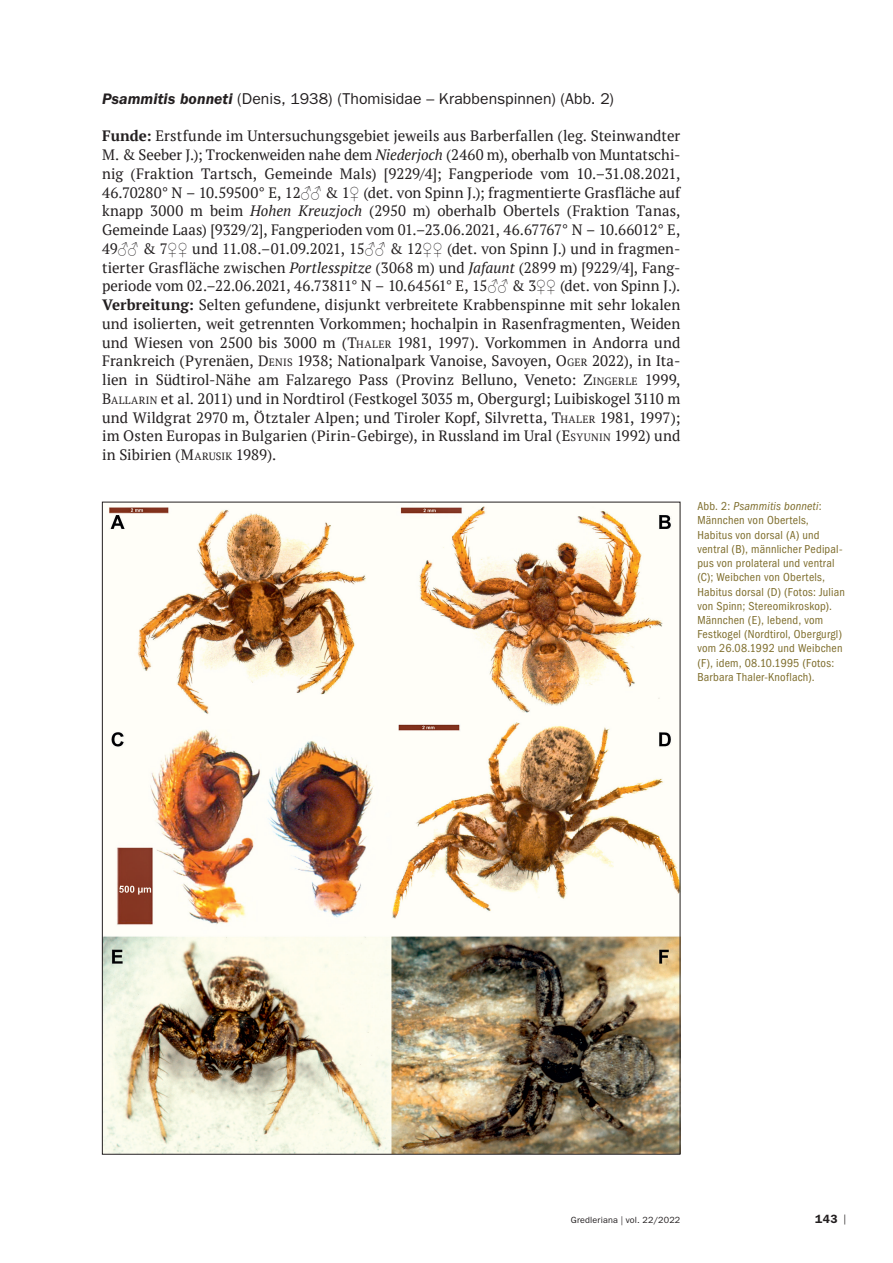
<style>
.page{position:relative;width:893px;height:1263px;background:#fff}
.page>*{position:absolute;margin:0;border:0;box-sizing:border-box;transform-origin:0 0}
.t1{font:15.75px "ITC Franklin Gothic Std";color:#231f20}
.t2{font:15px/18.8px "PT Serif";color:#231f20}
.t3{font:condensed 12px/14.2px "ITC Franklin Gothic Std";letter-spacing:.02em;color:#7e6d2c}
.t4{font:600 12px "ITC Franklin Gothic Std";color:#231f20}
.t5{font:9px "ITC Franklin Gothic Std";letter-spacing:.02em;color:#231f20}
.s1{font-weight:600;font-style:italic}
.s2{font-weight:700}
.s3{font-style:italic}
.s4{font-family:"Times New Roman"}
.s5{font-style:inherit}
.s6{font-size:10.5px}
.s7{font-family:"PT Serif";font-weight:400}
</style>
<div class="page">
<img style="left:104px;top:506px;width:574px;height:646px">
<p class="t1" style="left:102px;top:89px;width:513px"><span class="s1">Psammitis bonneti</span> (Denis, 1938) (Thomisidae – Krabbenspinnen) (Abb. 2)</p>
<p class="t2" style="left:102px;top:126px;width:580px"><span class="s2">Funde:</span> Erstfunde im Untersuchungsgebiet jeweils aus Barberfallen (leg. Steinwandter M. &amp; Seeber J.); Trockenweiden nahe dem <span class="s3">Niederjoch</span> (2460 m), oberhalb von Muntatschi&shy;nig (Fraktion Tartsch, Gemeinde Mals) [9229/4]; Fangperiode vom 10.–31.08.2021, 46.70280° N – 10.59500° E, 12<span class="s4">♂♂</span> &amp; 1<span class="s4">♀</span> (det. von Spinn J.); fragmentierte Grasfläche auf knapp 3000 m beim <span class="s3">Hohen Kreuzjoch</span> (2950 m) oberhalb Obertels (Fraktion Tanas, Gemeinde Laas) [9329/2], Fangperioden vom 01.–23.06.2021, 46.67767° N – 10.66012° E, 49<span class="s4">♂♂</span> &amp; 7<span class="s4">♀♀</span> und 11.08.–01.09.2021, 15<span class="s4">♂♂</span> &amp; 12<span class="s4">♀♀</span> (det. von Spinn J.) und in fragmen&shy;tierter Grasfläche zwischen <span class="s3">Portlesspitze</span> (3068 m) und <span class="s3">Jafaunt</span> (2899 m) [9229/4], Fang&shy;periode vom 02.–22.06.2021, 46.73811° N – 10.64561° E, 15<span class="s4">♂♂</span> &amp; 3<span class="s4">♀♀</span> (det. von Spinn J.).<br><span class="s2">Verbreitung:</span> Selten gefundene, disjunkt verbreitete Krabbenspinne mit sehr lokalen und isolierten, weit getrennten Vorkommen; hochalpin in Rasenfragmenten, Weiden und Wiesen von 2500 bis 3000 m (<span class="s5">T</span><span class="s6">HALER</span> <span class="s5">1981, 1997</span>). Vorkommen in Andorra und Frankreich (Pyrenäen, <span class="s5">D</span><span class="s6">ENIS</span> <span class="s5">1938</span>; Nationalpark Vanoise, Savoyen, <span class="s5">O</span> <span class="s6">GER</span> 2022), in Ita&shy;lien in Südtirol-Nähe am Falzarego Pass (Provinz Belluno, Veneto: <span class="s5">Z</span><span class="s6">INGERLE</span> <span class="s5">1999</span>, <span class="s5">B</span><span class="s6">ALLARIN</span> et al<span class="s5">. 2011</span>) und in Nordtirol (Festkogel 3035 m, Obergurgl; Luibiskogel 3110 m und Wildgrat 2970 m, Ötztaler Alpen; und Tiroler Kopf, Silvretta, <span class="s5">T</span><span class="s6">HALER</span> <span class="s5">1981, 1997</span>); im Osten Europas in Bulgarien (Pirin-Gebirge), in Russland im Ural (<span class="s5">E</span><span class="s6">SYUNIN</span> <span class="s5">1992)</span> und in Sibirien (<span class="s5">M</span><span class="s6">ARUSIK</span> <span class="s5">1989</span>).</p>
<p class="t3" style="left:697px;top:499px;width:149px">Abb. 2: <span class="s3">Psammitis bonneti</span>:<br>Männchen von Obertels,<br>Habitus von dorsal (A) und ventral (B), männlicher Pedipal&shy;pus von prolateral und ventral (C); Weibchen von Obertels,<br>Habitus dorsal (D) (Fotos: Julian von Spinn; Stereomikroskop).<br>Männchen (E), lebend, vom<br>Festkogel (Nordtirol, Obergurgl) vom 26.08.1992 und Weibchen (F), idem, 08.10.1995 (Fotos:<br>Barbara Thaler-Knoflach).</p>
<p class="t5" style="left:571px;top:1214px;width:111px">Gredleriana | vol. 22/2022</p>
<p class="t4" style="left:815px;top:1211px;width:32px">143 <span class="s7">|</span></p>
</div>
